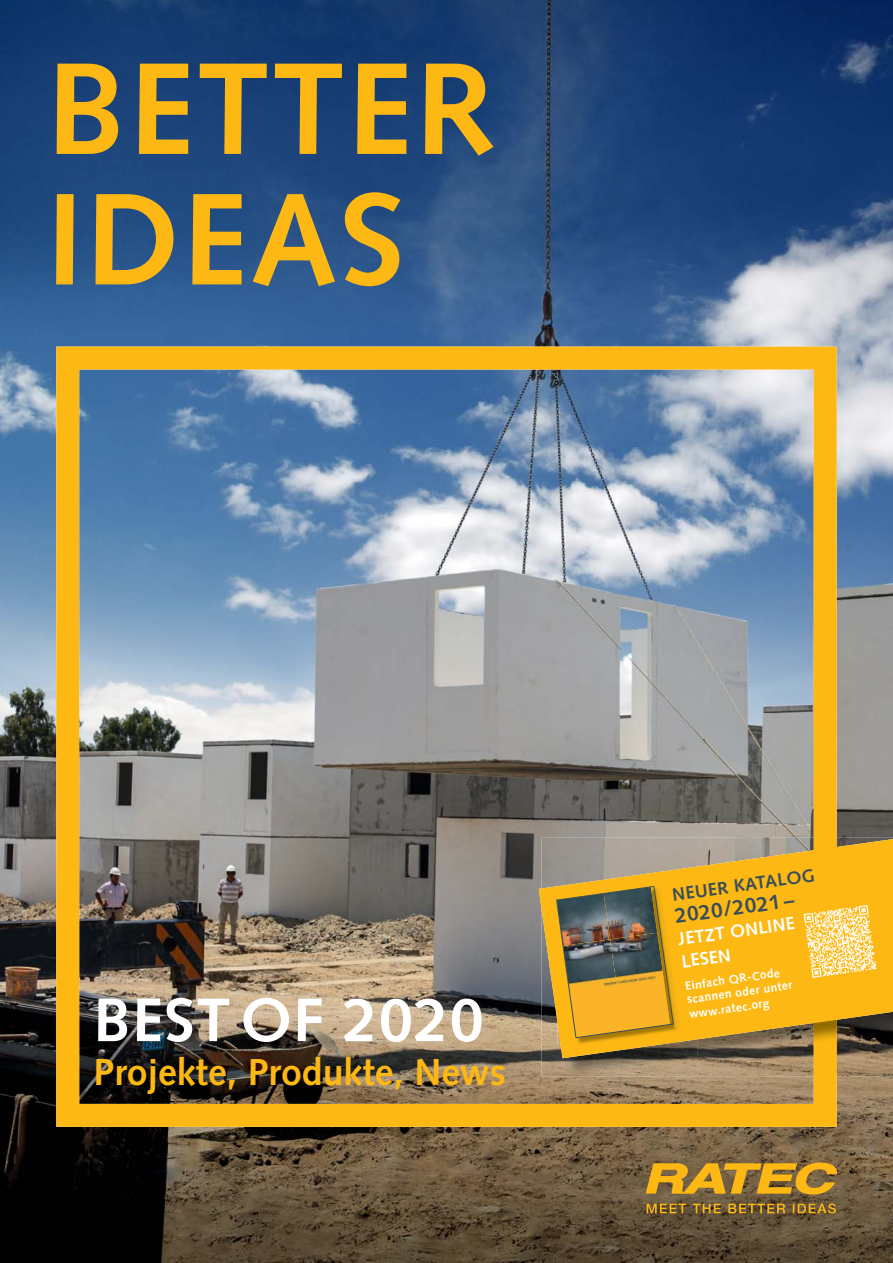
<style>
.page{position:relative;width:893px;height:1263px;background:#fff}
.page>*{position:absolute;margin:0;border:0;box-sizing:border-box;transform-origin:0 0}
.t1{font:700 130.5px/130.5px "Syntax LT Std";letter-spacing:.02em;color:#fdb813}
.t2{font:700 61.5px "Syntax LT Std";letter-spacing:.02em;color:#fff}
.t3{font:700 37.5px "Syntax LT Std";color:#fdb813}
.t4{font:700 21px "Syntax LT Std";color:#374e5a}
.t5{font:700 18px/22.5px "Syntax LT Std";color:#fff}
.t6{font:700 18px "Syntax LT Std";color:#374e5a}
.t7{font:700 12px/13.5px "Syntax LT Std";color:#fff}
</style>
<div class="page">
<img style="left:0;top:0;width:893px;height:1263px">
<img style="left:56px;top:347px;width:781px;height:780px">
<img style="left:541px;top:1058px;width:52px;height:19px">
<img style="left:698px;top:1058px;width:195px;height:19px">
<img style="left:593px;top:1058px;width:105px;height:19px">
<img style="left:814px;top:1058px;width:23px;height:19px">
<svg style="left:539px;top:837px;width:354px;height:221px;background:#d2a231"></svg>
<svg style="left:647px;top:1203px;width:189px;height:11px;background:#8f6e2b"></svg>
<svg style="left:646px;top:1162px;width:191px;height:33px;background:#bc8e29"></svg>
<img style="left:557px;top:887px;width:122px;height:157px">
<img style="left:556px;top:886px;width:117px;height:152px">
<svg style="left:803px;top:905px;width:73px;height:73px;background:#fdd36f"></svg>
<h1 class="t1" style="left:47px;top:53px;width:450px">BETTER<br>IDEAS</h1>
<h2 class="t2" style="left:93px;top:993px;width:392px">BEST OF 2020</h2>
<h3 class="t3" style="left:93px;top:1056px;width:414px">Projekte, Produkte, News</h3>
<h3 class="t6" style="left:671px;top:887px;width:145px;rotate:-8deg">NEUER KATALOG</h3>
<h3 class="t4" style="left:674px;top:907px;width:122px;rotate:-8deg">2020/2021 –</h3>
<h3 class="t5" style="left:677px;top:929px;width:118px;rotate:-8deg">JETZT ONLINE<br>LESEN</h3>
<p class="t7" style="left:684px;top:980px;width:108px;rotate:-8deg">Einfach QR-Code scannen oder unter</p>
<p class="t7" style="left:688px;top:1008px;width:82px;rotate:-8deg">www.ratec.org</p>
</div>
